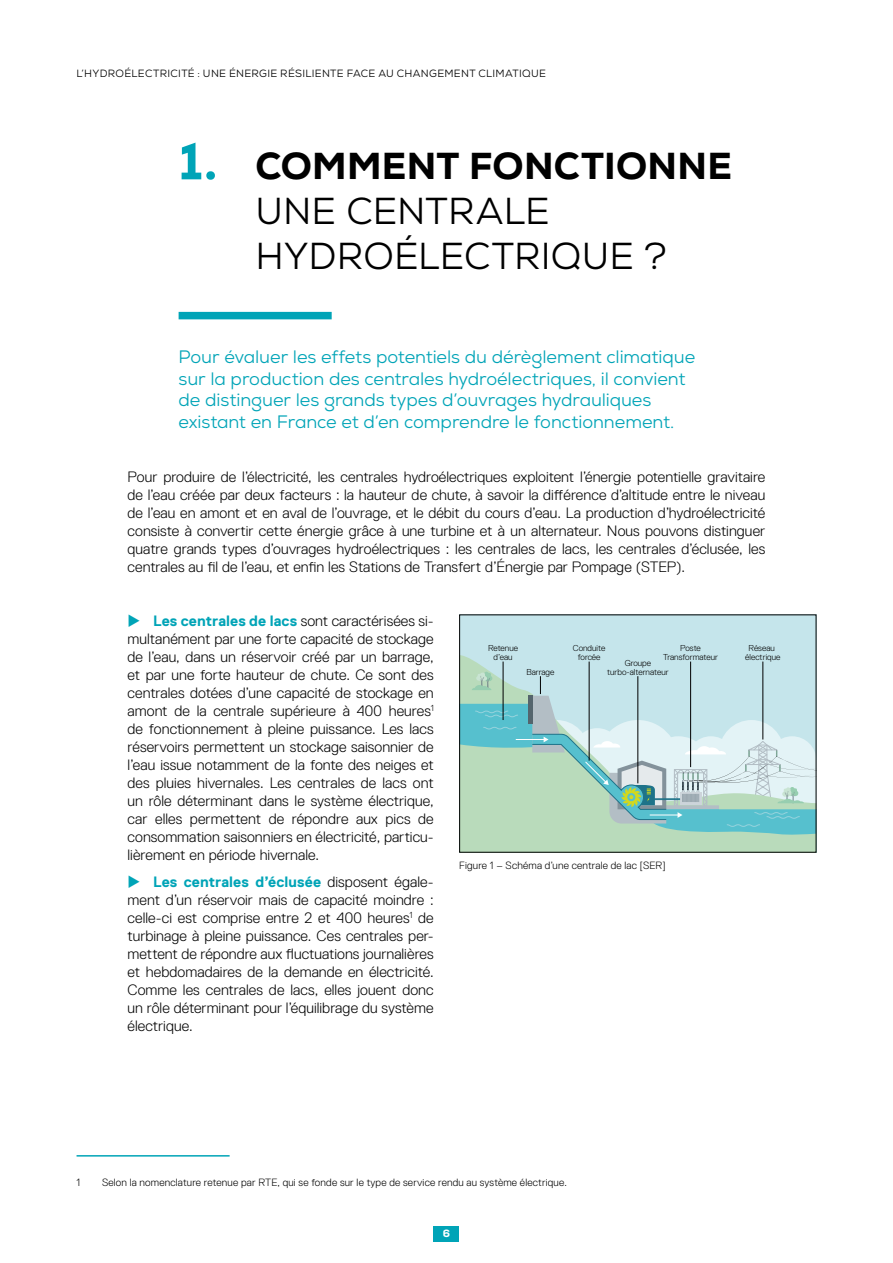
<style>
.page{position:relative;width:893px;height:1263px;background:#fff}
.page>*{position:absolute;margin:0;border:0;box-sizing:border-box;transform-origin:0 0}
.t1{font:37.5px/45px "Nexa";letter-spacing:.005em;color:#000}
.t2{font:18px/21.6px "Nexa";letter-spacing:-.005em;color:#00a4b7}
.t3{font:300 15px/18px "Replica";letter-spacing:.005em;color:#000;text-align:justify}
.t4{font:300 10.5px "Replica";letter-spacing:.015em;color:#000}
.t5{font:10.5px "Nexa";letter-spacing:.03em;color:#000}
.t6{font:800 10.5px "Nexa";color:#fff}
.t7{font:300 8.55px/8.6px "Replica";color:#000;text-align:center}
.s1{font-weight:800;font-size:52.5px;color:#00a4b7}
.s2{font-weight:800}
.s3{font-weight:700;color:#00a4b7}
</style>
<div class="page">
<div style="left:434px;top:1226px;width:25px;height:16px;background:#00a4b7"></div>
<div style="left:179px;top:312px;width:153px;height:7px;background:#00a4b7"></div>
<hr style="left:77px;top:1155px;width:153px;height:1px;background:#00a4b7">
<div style="left:459px;top:614px;width:357px;height:239px;background:#c5e5eb"></div>
<svg style="left:461px;top:655px;width:302px;height:16px"></svg>
<hr style="left:763px;top:661px;width:1px;height:78px;background:#000">
<hr style="left:690px;top:661px;width:1px;height:106px;background:#000">
<hr style="left:503px;top:661px;width:1px;height:59px;background:#000">
<hr style="left:589px;top:661px;width:1px;height:100px;background:#000">
<svg style="left:461px;top:671px;width:353px;height:180px"></svg>
<div style="left:459px;top:614px;width:357px;height:239px;border:1px solid #000"></div>
<p class="t5" style="left:77px;top:66px;width:471px">L’HYDROÉLECTRICITÉ : UNE ÉNERGIE RÉSILIENTE FACE AU CHANGEMENT CLIMATIQUE</p>
<h1 class="t1" style="left:255px;top:144px;width:478px;text-indent:-77px"><span class="s1">1.</span> <span class="s2">COMMENT FONCTIONNE<br></span>UNE CENTRALE<br>HYDROÉLECTRIQUE ?</h1>
<p class="t2" style="left:179px;top:346px;width:518px">Pour évaluer les effets potentiels du dérèglement climatique sur la production des centrales hydroélectriques, il convient de distinguer les grands types d’ouvrages hydrauliques existant en France et d’en comprendre le fonctionnement.</p>
<p class="t3" style="left:128px;top:468px;width:639px">Pour produire de l’électricité, les centrales hydroélectriques exploitent l’énergie potentielle gravitaire de l’eau créée par deux facteurs : la hauteur de chute, à savoir la différence d’altitude entre le niveau de l’eau en amont et en aval de l’ouvrage, et le débit du cours d’eau. La production d’hydroélectricité consiste à convertir cette énergie grâce à une turbine et à un alternateur. Nous pouvons distinguer quatre grands types d’ouvrages hydroélectriques : les centrales de lacs, les centrales d’éclusée, les centrales au fil de l’eau, et enfin les Stations de Transfert d’Énergie par Pompage (STEP).</p>
<p class="t3" style="left:128px;top:612px;width:308px;text-indent:26px"><span class="s3">Les centrales de lacs</span> sont caractérisées si&shy;multanément par une forte capacité de stockage de l’eau, dans un réservoir créé par un barrage, et par une forte hauteur de chute. Ce sont des centrales dotées d’une capacité de stockage en amont de la centrale supérieure à 400 heures<sup>1 </sup>de fonctionnement à pleine puissance. Les lacs réservoirs permettent un stockage saisonnier de l’eau issue notamment de la fonte des neiges et des pluies hivernales. Les centrales de lacs ont un rôle déterminant dans le système électrique, car elles permettent de répondre aux pics de consommation saisonniers en électricité, particu&shy;lièrement en période hivernale.</p>
<p class="t3" style="left:128px;top:873px;width:308px;text-indent:26px"><span class="s3">Les centrales d’éclusée</span> disposent égale&shy;ment d’un réservoir mais de capacité moindre : celle-ci est comprise entre 2 et 400 heures<sup>1</sup> de turbinage à pleine puissance. Ces centrales per&shy;mettent de répondre aux fluctuations journalières et hebdomadaires de la demande en électricité.<br>Comme les centrales de lacs, elles jouent donc un rôle déterminant pour l’équilibrage du système électrique.</p>
<p class="t7" style="left:488px;top:644px;width:31px">Retenue d’eau</p>
<p class="t7" style="left:526px;top:667px;width:30px">Barrage</p>
<p class="t7" style="left:663px;top:644px;width:56px">Poste<br>Transformateur</p>
<p class="t7" style="left:573px;top:644px;width:34px">Conduite forcée</p>
<p class="t7" style="left:607px;top:659px;width:63px">Groupe turbo-alternateur</p>
<p class="t4" style="left:459px;top:860px;width:208px">Figure 1 – Schéma d’une centrale de lac [SER]</p>
<p class="t7" style="left:745px;top:644px;width:37px">Réseau électrique</p>
<p class="t4" style="left:77px;top:1177px;width:5px">1</p>
<p class="t4" style="left:102px;top:1177px;width:466px">Selon la nomenclature retenue par RTE, qui se fonde sur le type de service rendu au système électrique.</p>
<p class="t6" style="left:443px;top:1227px;width:9px">6</p>
</div>
